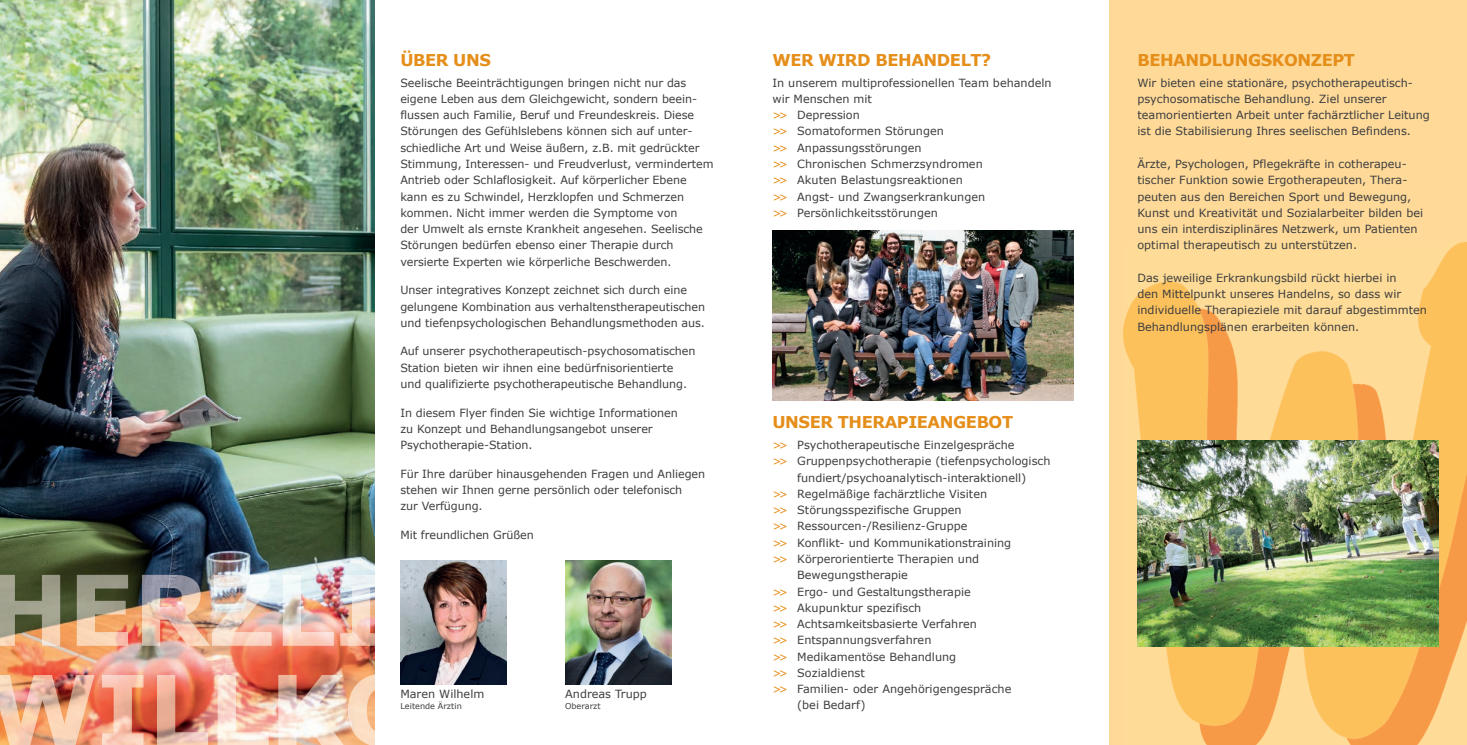
<style>
.page{position:relative;width:1467px;height:745px;background:#fff}
.page>*{position:absolute;margin:0;border:0;box-sizing:border-box;transform-origin:0 0}
.t1{font:700 16.25px "Verdana";letter-spacing:-.025em;color:#e58e19}
.t2{font:11.25px/16.2px "Verdana";color:#3e3e3f}
.t3{font:8.12px "Verdana";color:#3e3e3f}
.s1{color:#e58e19}
</style>
<div class="page">
<img style="left:0;top:0;width:375px;height:673px">
<div style="left:1109px;top:0;width:358px;height:744px;background:#fed998"></div>
<img style="left:1124px;top:242px;width:343px;height:502px">
<img style="left:0;top:573px;width:375px;height:73px">
<img style="left:0;top:673px;width:375px;height:71px">
<img style="left:1137px;top:440px;width:302px;height:206px">
<img style="left:772px;top:230px;width:302px;height:170px">
<img style="left:565px;top:560px;width:106px;height:123px">
<img style="left:400px;top:560px;width:107px;height:123px">
<h1 class="t1" style="left:400px;top:49px;width:92px">ÜBER UNS</h1>
<h1 class="t1" style="left:1137px;top:49px;width:219px">BEHANDLUNGSKONZEPT</h1>
<p class="t2" style="left:400px;top:74px;width:315px">Seelische Beeinträchtigungen bringen nicht nur das eigene Leben aus dem Gleichgewicht, sondern beein&shy;flussen auch Familie, Beruf und Freundeskreis. Diese Störungen des Gefühlslebens können sich auf unter&shy;schiedliche Art und Weise äußern, z.B. mit gedrückter Stimmung, Interessen- und Freudverlust, vermindertem Antrieb oder Schlaflosigkeit. Auf körperlicher Ebene kann es zu Schwindel, Herzklopfen und Schmerzen kommen. Nicht immer werden die Symptome von<br>der Umwelt als ernste Krankheit angesehen. Seelische Störungen bedürfen ebenso einer Therapie durch versierte Experten wie körperliche Beschwerden.</p>
<p class="t2" style="left:400px;top:281px;width:306px">Unser integratives Konzept zeichnet sich durch eine gelungene Kombination aus verhaltenstherapeutischen und tiefenpsychologischen Behandlungsmethoden aus.</p>
<p class="t2" style="left:400px;top:342px;width:297px">Auf unserer psychotherapeutisch-psychosomatischen<br>Station bieten wir ihnen eine bedürfnisorientierte und qualifizierte psychotherapeutische Behandlung.</p>
<p class="t2" style="left:400px;top:404px;width:279px">In diesem Flyer finden Sie wichtige Informationen zu Konzept und Behandlungsangebot unserer<br>Psychotherapie-Station.</p>
<p class="t2" style="left:400px;top:465px;width:306px">Für Ihre darüber hinausgehenden Fragen und Anliegen stehen wir Ihnen gerne persönlich oder telefonisch<br>zur Verfügung.</p>
<p class="t2" style="left:400px;top:526px;width:135px">Mit freundlichen Grüßen</p>
<h1 class="t1" style="left:772px;top:49px;width:220px">WER WIRD BEHANDELT?</h1>
<p class="t2" style="left:772px;top:74px;width:281px">In unserem multiprofessionellen Team behandeln wir Menschen mit<br><span class="s1">&gt;&gt;</span> Depression<br><span class="s1">&gt;&gt;</span> Somatoformen Störungen<br><span class="s1">&gt;&gt;</span> Anpassungsstörungen<br><span class="s1">&gt;&gt;</span> Chronischen Schmerzsyndromen<br><span class="s1">&gt;&gt;</span> Akuten Belastungsreaktionen<br><span class="s1">&gt;&gt;</span> Angst- und Zwangserkrankungen<br><span class="s1">&gt;&gt;</span> Persönlichkeitsstörungen</p>
<p class="t2" style="left:1137px;top:74px;width:294px">Wir bieten eine stationäre, psychotherapeutisch&shy;psychosomatische Behandlung. Ziel unserer teamorientierten Arbeit unter fachärztlicher Leitung ist die Stabilisierung Ihres seelischen Befindens.</p>
<p class="t2" style="left:1137px;top:155px;width:287px">Ärzte, Psychologen, Pflegekräfte in cotherapeu - tischer Funktion sowie Ergotherapeuten, Thera - peuten aus den Bereichen Sport und Bewegung, Kunst und Kreativität und Sozialarbeiter bilden bei uns ein interdisziplinäres Netzwerk, um Patienten optimal therapeutisch zu unterstützen.</p>
<p class="t2" style="left:1137px;top:269px;width:291px">Das jeweilige Erkrankungsbild rückt hierbei in<br>den Mittelpunkt unseres Handelns, so dass wir individuelle Therapieziele mit darauf abgestimmten Behandlungsplänen erarbeiten können.</p>
<h1 class="t1" style="left:772px;top:411px;width:242px">UNSER THERAPIEANGEBOT</h1>
<p class="t2" style="left:772px;top:436px;width:244px"><span class="s1">&gt;&gt;</span> Psychotherapeutische Einzelgespräche</p>
<p class="t2" style="left:772px;top:452px;width:280px"><span class="s1">&gt;&gt;</span> Gruppenpsychotherapie (tiefenpsychologisch</p>
<p class="t2" style="left:797px;top:468px;width:231px">fundiert/psychoanalytisch-interaktionell)</p>
<p class="t2" style="left:772px;top:485px;width:216px"><span class="s1">&gt;&gt;</span> Regelmäßige fachärztliche Visiten</p>
<p class="t2" style="left:772px;top:501px;width:191px"><span class="s1">&gt;&gt;</span> Störungsspezifische Gruppen</p>
<p class="t2" style="left:772px;top:517px;width:196px"><span class="s1">&gt;&gt;</span> Ressourcen-/Resilienz-Gruppe</p>
<p class="t2" style="left:772px;top:533px;width:240px"><span class="s1">&gt;&gt;</span> Konflikt- und Kommunikationstraining</p>
<p class="t2" style="left:772px;top:550px;width:208px"><span class="s1">&gt;&gt;</span> Körperorientierte Therapien und</p>
<p class="t2" style="left:797px;top:566px;width:112px">Bewegungstherapie</p>
<p class="t2" style="left:772px;top:582px;width:200px"><span class="s1">&gt;&gt;</span> Ergo- und Gestaltungstherapie</p>
<p class="t2" style="left:772px;top:598px;width:150px"><span class="s1">&gt;&gt;</span> Akupunktur spezifisch</p>
<p class="t2" style="left:772px;top:615px;width:206px"><span class="s1">&gt;&gt;</span> Achtsamkeitsbasierte Verfahren</p>
<p class="t2" style="left:772px;top:631px;width:160px"><span class="s1">&gt;&gt;</span> Entspannungsverfahren</p>
<p class="t2" style="left:772px;top:647px;width:185px"><span class="s1">&gt;&gt;</span> Medikamentöse Behandlung</p>
<p class="t2" style="left:772px;top:663px;width:94px"><span class="s1">&gt;&gt;</span> Sozialdienst</p>
<p class="t2" style="left:772px;top:680px;width:240px"><span class="s1">&gt;&gt;</span> Familien- oder Angehörigengespräche</p>
<p class="t2" style="left:797px;top:696px;width:70px">(bei Bedarf)</p>
<p class="t2" style="left:400px;top:685px;width:85px">Maren Wilhelm</p>
<p class="t3" style="left:400px;top:700px;width:63px">Leitende Ärztin</p>
<p class="t2" style="left:565px;top:685px;width:83px">Andreas Trupp</p>
<p class="t3" style="left:565px;top:700px;width:37px">Oberarzt</p>
</div>
